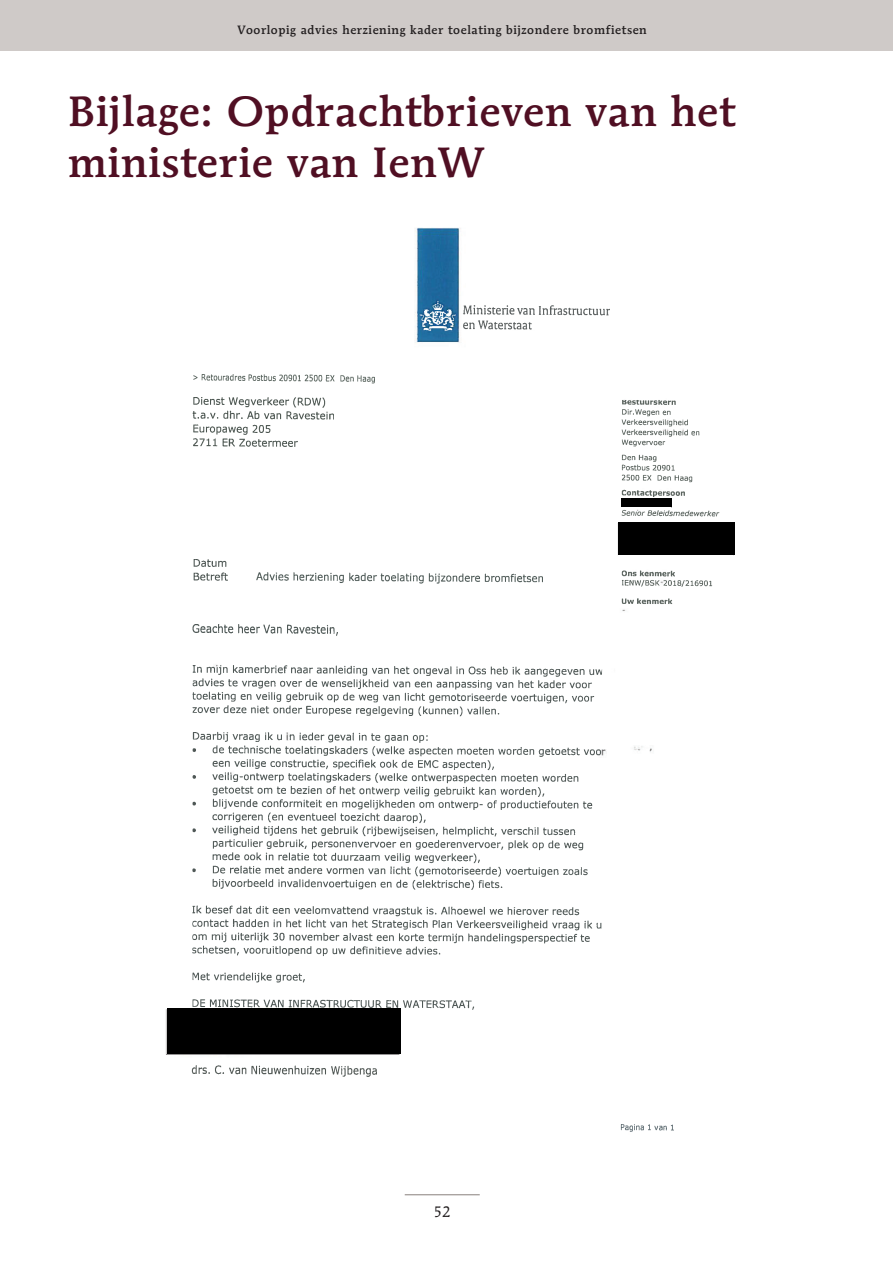
<style>
.page{position:relative;width:893px;height:1263px;background:#fff}
.page>*{position:absolute;margin:0;border:0;box-sizing:border-box;transform-origin:0 0}
.t1{font:500 42px/50.4px "Mendoza Roman Std";letter-spacing:.02em;color:#500f23}
.t2{font:15px "Mendoza Roman Std";color:#231f20}
.t3{font:500 12px "Mendoza Roman Std";letter-spacing:.05em;color:#231f20}
</style>
<div class="page">
<div style="left:0;top:0;width:893px;height:51px;background:#cfcac8"></div>
<hr style="left:405px;top:1194px;width:75px;height:1px;background:#968e8b">
<img style="left:165px;top:227px;width:570px;height:898px">
<img style="left:192px;top:665px;width:410px;height:345px">
<img style="left:622px;top:400px;width:105px;height:204px">
<img style="left:192px;top:398px;width:142px;height:48px">
<img style="left:256px;top:573px;width:286px;height:12px">
<img style="left:461px;top:305px;width:148px;height:26px">
<img style="left:190px;top:1066px;width:186px;height:12px">
<img style="left:192px;top:625px;width:146px;height:11px">
<img style="left:192px;top:375px;width:183px;height:9px">
<img style="left:419px;top:301px;width:37px;height:30px">
<img style="left:192px;top:559px;width:36px;height:22px">
<img style="left:620px;top:1125px;width:54px;height:7px">
<div style="left:618px;top:522px;width:116px;height:33px;background:#000"></div>
<div style="left:621px;top:498px;width:51px;height:9px;background:#000"></div>
<div style="left:167px;top:1008px;width:233px;height:45px;background:#000"></div>
<p class="t3" style="left:238px;top:22px;width:411px">Voorlopig advies herziening kader toelating bijzondere bromfietsen</p>
<h1 class="t1" style="left:68px;top:86px;width:668px">Bijlage: Opdrachtbrieven van het ministerie van IenW</h1>
<p class="t2" style="left:434px;top:1202px;width:19px">52</p>
</div>
